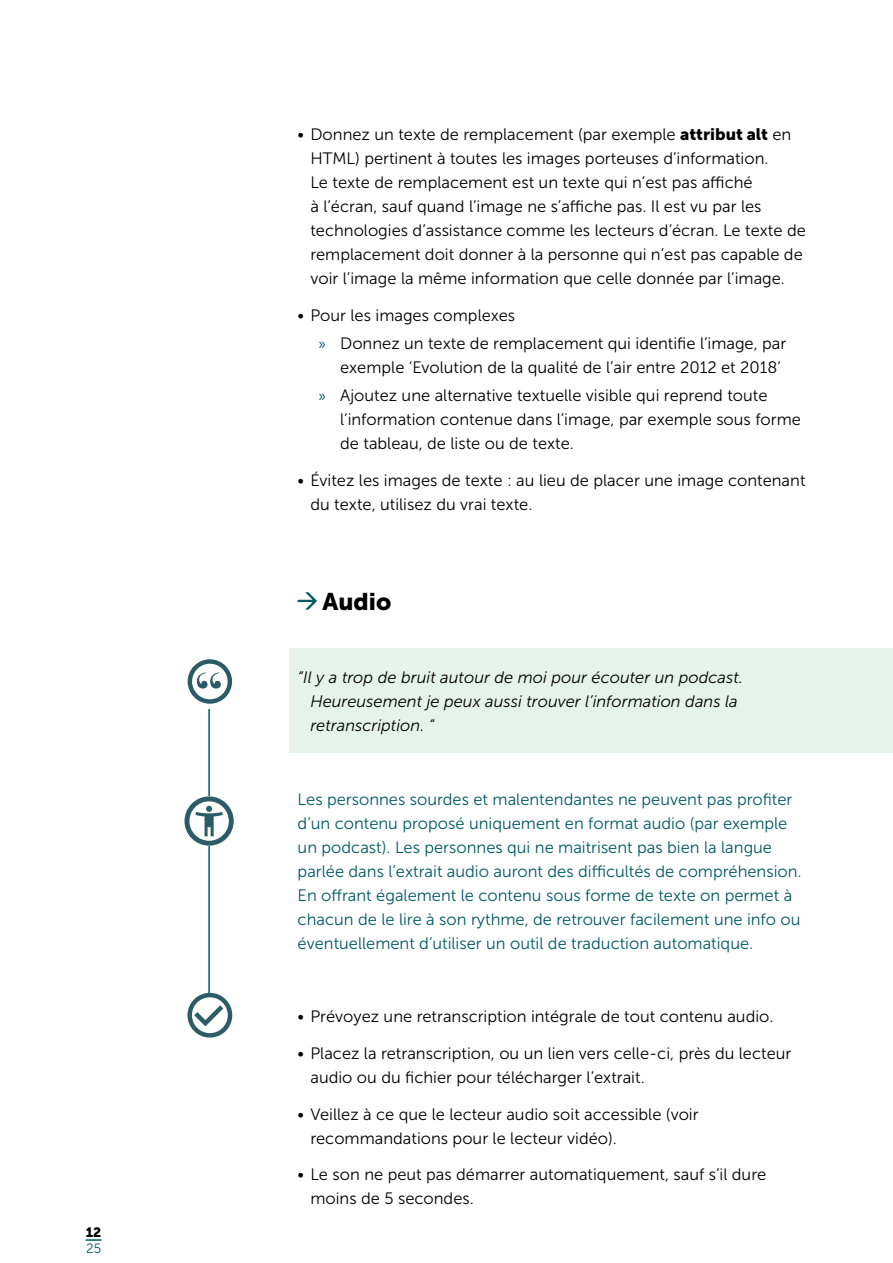
<style>
.page{position:relative;width:893px;height:1263px;background:#fff}
.page>*{position:absolute;margin:0;border:0;box-sizing:border-box;transform-origin:0 0}
.t1{font:700 55.5px "Bodoni Svty Two ITCTT";color:#2b5b66}
.kleine_titel{font:24px "Museo Sans 900";color:#000}
.t2{font:16.5px/24px "Museo Sans 300";color:#000}
.body{font:16.5px/24px "Museo Sans 300";color:#005a65}
.quote{font:italic 16.5px/24px "Museo Sans 300";color:#000}
.t3{font:13.5px "Museo Sans 900";color:#000}
.t4{font:13.5px "Museo Sans 300";color:#005a65}
.s1{font-family:"Museo Sans 900"}
.s2{font-family:"Myriad Pro";color:#005a65}
</style>
<div class="page">
<svg style="left:86px;top:1239px;width:15px;height:2px"></svg>
<div style="left:289px;top:648px;width:604px;height:105px;background:#e4f3ec"></div>
<svg style="left:298px;top:592px;width:19px;height:18px"></svg>
<hr style="left:208px;top:685px;width:2px;height:341px;background:#005a65">
<div style="left:183px;top:655px;width:53px;height:53px;background:#fff"></div>
<svg style="left:188px;top:659px;width:44px;height:45px"></svg>
<svg style="left:184px;top:796px;width:50px;height:50px"></svg>
<svg style="left:187px;top:993px;width:45px;height:44px"></svg>
<p class="t3" style="left:86px;top:1225px;width:17px">12</p>
<p class="t4" style="left:86px;top:1241px;width:17px">25</p>
<h1 class="t1" style="left:193px;top:647px;width:33px">“</h1>
<p class="t2" style="left:310px;top:122px;width:497px;text-indent:-13px">• Donnez un texte de remplacement (par exemple <span class="s1">attribut alt</span> en HTML) pertinent à toutes les images porteuses d’information.<br>Le texte de remplacement est un texte qui n’est pas affiché<br>à l’écran, sauf quand l’image ne s’affiche pas. Il est vu par les technologies d’assistance comme les lecteurs d’écran. Le texte de remplacement doit donner à la personne qui n’est pas capable de voir l’image la même information que celle donnée par l’image.</p>
<p class="t2" style="left:298px;top:303px;width:219px">• Pour les images complexes</p>
<p class="t2" style="left:340px;top:331px;width:448px;text-indent:-21px"><span class="s2">»</span> Donnez un texte de remplacement qui identifie l’image, par exemple ‘Evolution de la qualité de l’air entre 2012 et 2018’</p>
<p class="t2" style="left:340px;top:384px;width:462px;text-indent:-21px"><span class="s2">»</span> Ajoutez une alternative textuelle visible qui reprend toute l’information contenue dans l’image, par exemple sous forme de tableau, de liste ou de texte.</p>
<p class="t2" style="left:310px;top:468px;width:497px;text-indent:-13px">• Évitez les images de texte : au lieu de placer une image contenant du texte, utilisez du vrai texte.</p>
<h2 class="kleine_titel" style="left:323px;top:587px;width:70px">Audio</h2>
<p class="quote" style="left:310px;top:665px;width:434px;text-indent:-13px">“Il y a trop de bruit autour de moi pour écouter un podcast.<br>Heureusement je peux aussi trouver l’information dans la retranscription. “</p>
<p class="body" style="left:298px;top:787px;width:505px">Les personnes sourdes et malentendantes ne peuvent pas profiter d’un contenu proposé uniquement en format audio (par exemple un podcast). Les personnes qui ne maitrisent pas bien la langue parlée dans l’extrait audio auront des difficultés de compréhension.<br>En offrant également le contenu sous forme de texte on permet à chacun de le lire à son rythme, de retrouver facilement une info ou éventuellement d’utiliser un outil de traduction automatique.</p>
<p class="t2" style="left:298px;top:1005px;width:477px">• Prévoyez une retranscription intégrale de tout contenu audio.</p>
<p class="t2" style="left:310px;top:1041px;width:482px;text-indent:-13px">• Placez la retranscription, ou un lien vers celle-ci, près du lecteur audio ou du fichier pour télécharger l’extrait.</p>
<p class="t2" style="left:310px;top:1102px;width:390px;text-indent:-13px">• Veillez à ce que le lecteur audio soit accessible (voir recommandations pour le lecteur vidéo).</p>
<p class="t2" style="left:310px;top:1163px;width:457px;text-indent:-13px">• Le son ne peut pas démarrer automatiquement, sauf s’il dure moins de 5 secondes.</p>
</div>
